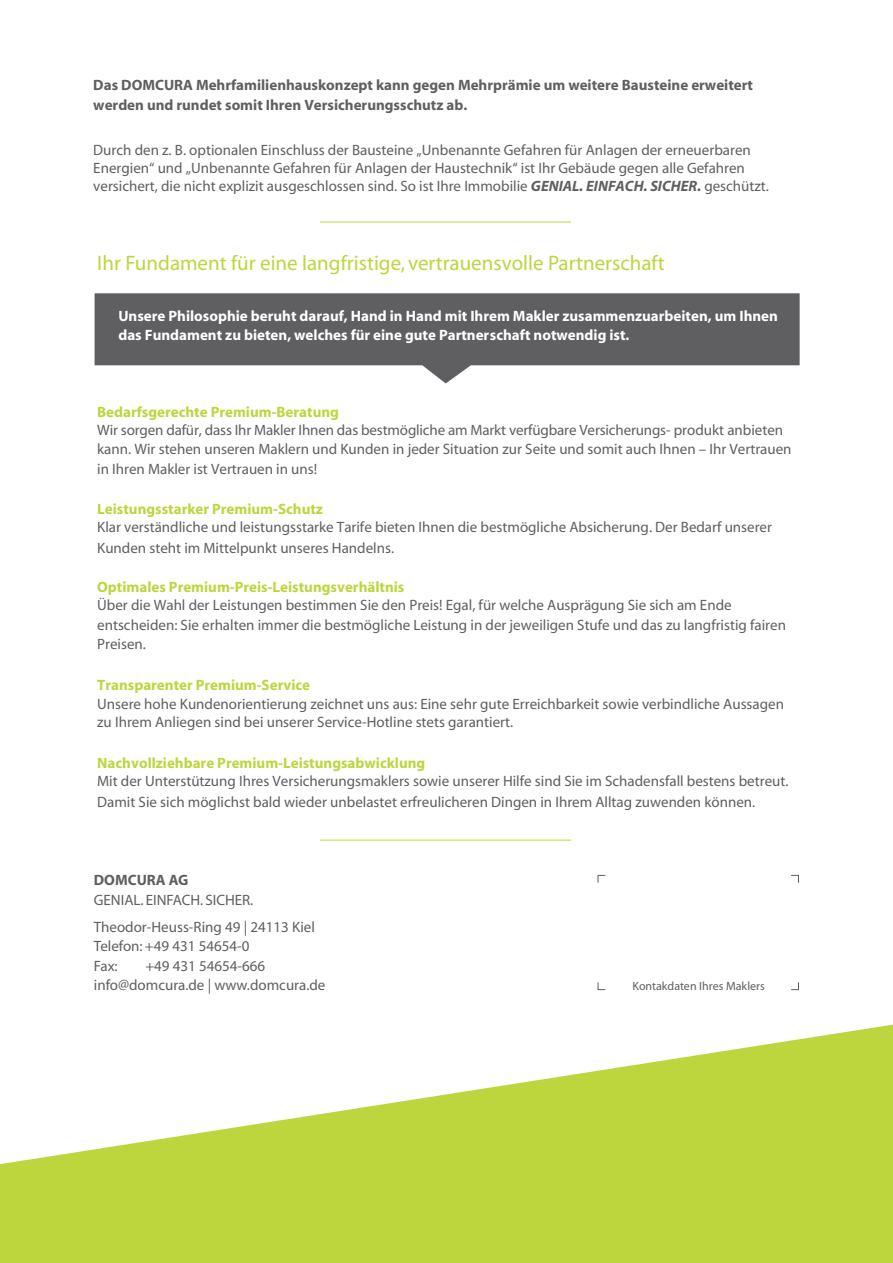
<style>
.page{position:relative;width:893px;height:1263px;background:#fff}
.page>*{position:absolute;margin:0;border:0;box-sizing:border-box;transform-origin:0 0}
.t1{font:21px "Myriad";color:#bdd63e}
.t2{font:15px/19.5px "Myriad";color:#5f5f62}
.t3{font:700 15px/19.5px "Myriad";color:#fff}
.t4{font:700 15px/19.5px "Myriad";color:#5f5f62}
.t5{font:12px "Myriad";color:#5f5f62}
.s1{font-weight:700;font-style:italic}
.s2{font-weight:700;color:#bdd63e}
.s3{font-weight:700}
</style>
<div class="page">
<svg style="left:0;top:1025px;width:893px;height:238px;fill:#bdd63e"></svg>
<hr style="left:320px;top:222px;width:251px;height:1px;background:#bdd63e">
<svg style="left:95px;top:293px;width:705px;height:90px;fill:#5f5f62"></svg>
<hr style="left:320px;top:840px;width:251px;height:1px;background:#bdd63e">
<svg style="left:598px;top:875px;width:8px;height:8px"></svg>
<svg style="left:791px;top:875px;width:8px;height:8px"></svg>
<svg style="left:791px;top:982px;width:8px;height:8px"></svg>
<svg style="left:598px;top:982px;width:8px;height:8px"></svg>
<p class="t4" style="left:93px;top:76px;width:661px">Das DOMCURA Mehrfamilienhauskonzept kann gegen Mehrprämie um weitere Bausteine erweitert werden und rundet somit Ihren Versicherungsschutz ab.</p>
<p class="t2" style="left:93px;top:141px;width:677px;line-height:18px">Durch den z. B. optionalen Einschluss der Bausteine „Unbenannte Gefahren für Anlagen der erneuerbaren<br>Energien“ und „Unbenannte Gefahren für Anlagen der Haustechnik“ ist Ihr Gebäude gegen alle Gefahren versichert, die nicht explizit ausgeschlossen sind. So ist Ihre Immobilie <span class="s1">GENIAL. EINFACH. SICHER.</span> geschützt.</p>
<p class="t1" style="left:97px;top:252px;width:569px">Ihr Fundament für eine langfristige, vertrauensvolle Partnerschaft</p>
<p class="t3" style="left:118px;top:306px;width:661px">Unsere Philosophie beruht darauf, Hand in Hand mit Ihrem Makler zusammenzuarbeiten, um Ihnen das Fundament zu bieten, welches für eine gute Partner schaft notwendig ist.</p>
<p class="t2" style="left:97px;top:403px;width:687px;line-height:18px"><span class="s2">Bedarfsgerechte Premium-Beratung<br></span>Wir sorgen dafür, dass Ihr Makler Ihnen das bestmögliche am Markt verfügbare Versicherungs- produkt anbieten</p>
<p class="t2" style="left:97px;top:440px;width:696px">kann. Wir stehen unseren Maklern und Kunden in jeder Situation zur Seite und somit auch Ihnen – Ihr Vertrauen in Ihren Makler ist Vertrauen in uns!</p>
<p class="t2" style="left:97px;top:501px;width:676px;line-height:18px"><span class="s2">Leistungsstarker Premium-Schutz<br></span>Klar verständliche und leistungsstarke Tarife bieten Ihnen die bestmögliche Absicherung. Der Bedarf unserer</p>
<p class="t2" style="left:97px;top:539px;width:298px">Kunden steht im Mittelpunkt unseres Handelns.</p>
<p class="t2" style="left:97px;top:579px;width:636px;line-height:18px"><span class="s2">Optimales Premium-Preis-Leistungsverhältnis<br></span>Über die Wahl der Leistungen bestimmen Sie den Preis! Egal, für welche Ausprägung Sie sich am Ende</p>
<p class="t2" style="left:97px;top:616px;width:690px">entscheiden: Sie erhalten immer die bestmögliche Leistung in der jeweiligen Stufe und das zu langfristig fairen<br>Preisen.</p>
<p class="t2" style="left:97px;top:675px;width:688px"><span class="s2">Transparenter Premium-Service<br></span>Unsere hohe Kundenorientierung zeichnet uns aus: Eine sehr gute Erreichbarkeit sowie verbindliche Aussagen</p>
<p class="t2" style="left:97px;top:713px;width:417px">zu Ihrem Anliegen sind bei unserer Service-Hotline stets garantiert.</p>
<p class="t2" style="left:97px;top:754px;width:693px;line-height:18px"><span class="s2">Nachvollziehbare Premium-Leistungsabwicklung<br></span>Mit der Unterstützung Ihres Versicherungsmaklers sowie unserer Hilfe sind Sie im Schadensfall bestens betreut.</p>
<p class="t2" style="left:97px;top:792px;width:660px">Damit Sie sich möglichst bald wieder unbelastet erfreulicheren Dingen in Ihrem Alltag zuwenden können.</p>
<p class="t2" style="left:94px;top:871px;width:161px"><span class="s3">DOMCURA AG<br></span>GENIAL. EINFACH. SICHER.</p>
<p class="t2" style="left:94px;top:918px;width:223px">Theodor-Heuss-Ring 49 | 24113 Kiel<br>Telefon: +49 431 54654-0<br>Fax:</p>
<p class="t2" style="left:94px;top:957px;width:233px;text-align:center">+49 431 54654-666 info@domcura.de | www.domcura.de</p>
<p class="t5" style="left:632px;top:980px;width:134px">Kontakdaten Ihres Maklers</p>
</div>
